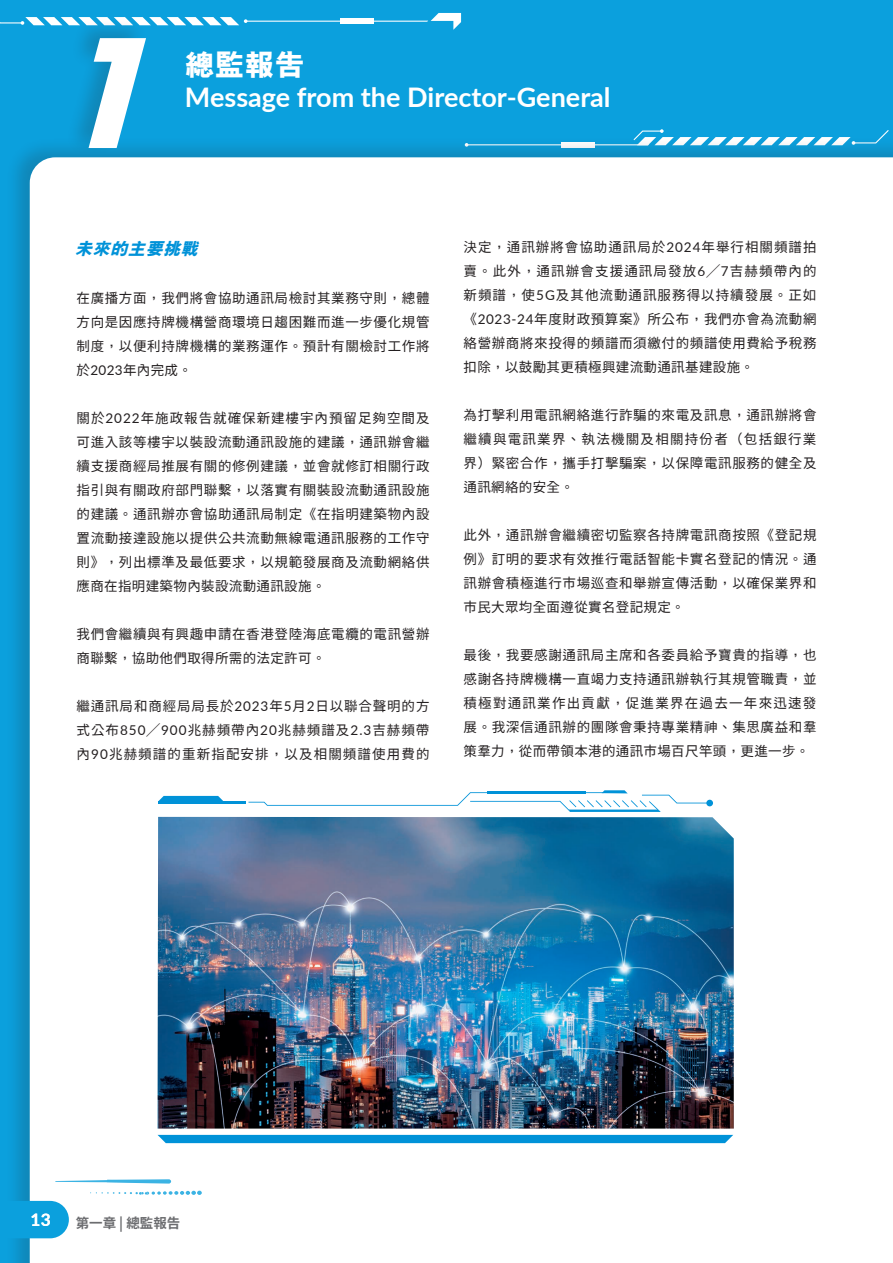
<style>
.page{position:relative;width:893px;height:1263px;background:#0ba0dd}
.page>*{position:absolute;margin:0;border:0;box-sizing:border-box;transform-origin:0 0}
.t1{font:italic 700 148.5px "Avant Garde";color:#fff}
.t2{font:800 30px "M Hei HK";color:#fff}
.t3{font:700 27px "Lato";color:#fff}
.t4{font:italic 800 17.25px "M Hei HK";color:#0092d8}
.t5{font:700 17.25px "Lato";color:#fff}
.t6{font:13.5px/24px "Taipei Sans TC Beta";letter-spacing:.05em;color:#231f20;text-align:justify}
.t7{font:700 13.5px "Taipei Sans TC Beta";color:#6c6d70}
.s1{font-family:"Lato"}
</style>
<div class="page">
<svg style="left:0;top:13px;width:461px;height:17px"></svg>
<div style="left:340px;top:19px;width:34px;height:5px;background:#fff"></div>
<svg style="left:636px;top:129px;width:253px;height:8px"></svg>
<div style="left:5px;top:137px;width:888px;height:1126px;background:#231f20;opacity:.2"></div>
<div style="left:30px;top:157px;width:863px;height:1106px;background:#fff"></div>
<svg style="left:5px;top:1201px;width:64px;height:37px"></svg>
<svg style="left:90px;top:1190px;width:112px;height:5px"></svg>
<svg style="left:55px;top:1179px;width:116px;height:4px"></svg>
<div style="left:65px;top:17px;width:83px;height:139px;background:#231f20;opacity:.2"></div>
<hr style="left:159px;top:801px;width:87px;height:2px;background:#0092d8">
<svg style="left:159px;top:796px;width:64px;height:5px"></svg>
<svg style="left:248px;top:790px;width:462px;height:22px;background:#e5f3fa"></svg>
<div style="left:706px;top:800px;width:7px;height:6px;background:#0092d8;border-radius:50%"></div>
<div style="left:158px;top:1135px;width:575px;height:8px;background:#0092d8"></div>
<img style="left:158px;top:817px;width:576px;height:311px">
<h1 class="t1" style="left:55px;top:21px;width:138px">1</h1>
<h2 class="t2" style="left:185px;top:45px;width:121px">總監報告</h2>
<h3 class="t3" style="left:185px;top:78px;width:427px">Message from the Director-General</h3>
<p class="t4" style="left:75px;top:237px;width:131px">未來的主要挑戰</p>
<p class="t6" style="left:77px;top:287px;width:354px">在廣播方面，我們將會協助通訊局檢討其業務守則，總體方向是因應持牌機構營商環境日趨困難而進一步優化規管制度，以便利持牌機構的業務運作。預計有關檢討工作將於<span class="s1">2023</span>年內完成。</p>
<p class="t6" style="left:77px;top:407px;width:354px">關於<span class="s1">2022</span>年施政報告就確保新建樓宇內預留足夠空間及可進入該等樓宇以裝設流動通訊設施的建議，通訊辦會繼續支援商經局推展有關的修例建議，並會就修訂相關行政指引與有關政府部門聯繫，以落實有關裝設流動通訊設施的建議。通訊辦亦會協助通訊局制定《在指明建築物內設置流動接達設施以提供公共流動無線電通訊服務的工作守則》，列出標準及最低要求，以規範發展商及流動網絡供應商在指明建築物內裝設流動通訊設施。</p>
<p class="t6" style="left:77px;top:623px;width:354px">我們會繼續與有興趣申請在香港登陸海底電纜的電訊營辦商聯繫，協助他們取得所需的法定許可。</p>
<p class="t6" style="left:77px;top:695px;width:355px">繼通訊局和商經局局長於<span class="s1">2023</span>年<span class="s1">5</span>月<span class="s1">2</span>日以聯合聲明的方式公布<span class="s1">850</span>╱<span class="s1">900</span>兆赫頻帶內<span class="s1">20</span>兆赫頻譜及<span class="s1">2.3</span>吉赫頻帶內<span class="s1">90</span>兆赫頻譜的重新指配安排，以及相關頻譜使用費的</p>
<p class="t6" style="left:463px;top:235px;width:355px">決定，通訊辦將會協助通訊局於<span class="s1">2024</span>年舉行相關頻譜拍賣。此外，通訊辦會支援通訊局發放<span class="s1">6</span>╱<span class="s1">7</span>吉赫頻帶內的新頻譜，使<span class="s1">5G</span>及其他流動通訊服務得以持續發展。正如《<span class="s1">2023-24</span>年度財政預算案》所公布，我們亦會為流動網絡營辦商將來投得的頻譜而須繳付的頻譜使用費給予稅務扣除，以鼓勵其更積極興建流動通訊基建設施。</p>
<p class="t6" style="left:463px;top:403px;width:354px">為打擊利用電訊網絡進行詐騙的來電及訊息，通訊辦將會繼續與電訊業界、執法機關及相關持份者（包括銀行業界）緊密合作，攜手打擊騙案，以保障電訊服務的健全及通訊網絡的安全。</p>
<p class="t6" style="left:463px;top:523px;width:354px">此外，通訊辦會繼續密切監察各持牌電訊商按照《登記規例》訂明的要求有效推行電話智能卡實名登記的情況。通訊辦會積極進行市場巡查和舉辦宣傳活動，以確保業界和市民大眾均全面遵從實名登記規定。</p>
<p class="t6" style="left:463px;top:643px;width:354px">最後，我要感謝通訊局主席和各委員給予寶貴的指導，也感謝各持牌機構一直竭力支持通訊辦執行其規管職責，並積極對通訊業作出貢獻，促進業界在過去一年來迅速發展。我深信通訊辦的團隊會秉持專業精神、集思廣益和羣策羣力，從而帶領本港的通訊市場百尺竿頭，更進一步。</p>
<p class="t5" style="left:31px;top:1207px;width:22px">13</p>
<p class="t7" style="left:76px;top:1216px;width:106px">第一章 | 總監報告</p>
</div>
